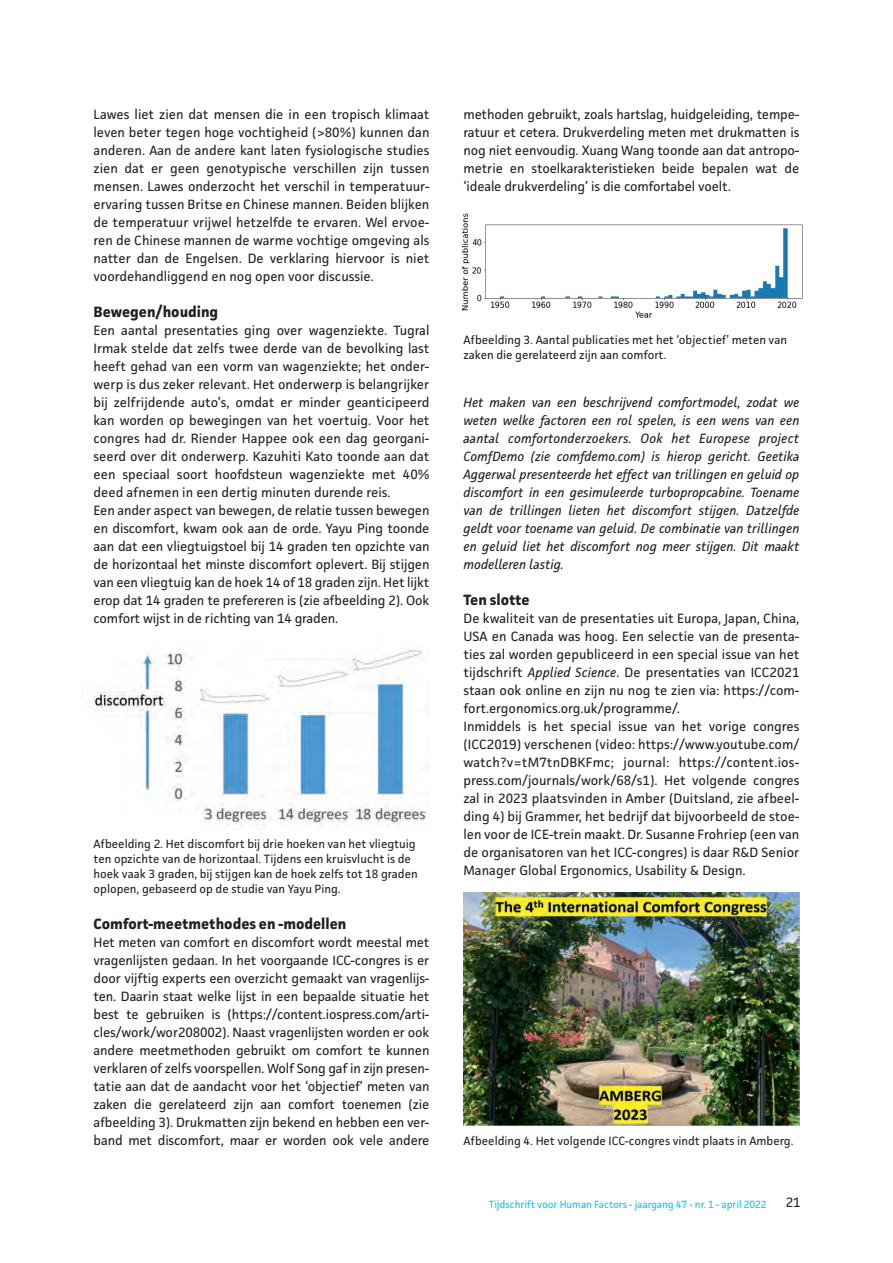
<style>
.page{position:relative;width:893px;height:1263px;background:#fff}
.page>*{position:absolute;margin:0;border:0;box-sizing:border-box;transform-origin:0 0}
.kop1_TvE{font:700 15px "Facit";color:#231f20}
.basistekst_TvE{font:13.5px/18px "Facit";color:#231f20;text-align:justify}
.basistekst_TvE-2{font:italic 13.5px/18px "Facit";color:#231f20;text-align:justify}
.bijschrift-onder_TvE{font:12px/15px "Facit";color:#231f20}
.t1{font:10.5px "Facit";letter-spacing:-.01em;color:#15c0f2}
.s1{font-style:italic}
</style>
<div class="page">
<img style="left:89px;top:648px;width:340px;height:178px">
<img style="left:462px;top:213px;width:341px;height:105px">
<img style="left:463px;top:893px;width:336px;height:232px">
<p class="basistekst_TvE" style="left:94px;top:105px;width:337px">Lawes liet zien dat mensen die in een tropisch klimaat leven beter tegen hoge vochtigheid (&gt;80%) kunnen dan anderen. Aan de andere kant laten fysiologische studies zien dat er geen genotypische verschillen zijn tussen mensen. Lawes onderzocht het verschil in temperatuur&shy;ervaring tussen Britse en Chinese mannen. Beiden blijken de temperatuur vrijwel hetzelfde te ervaren. Wel ervoe&shy;ren de Chinese mannen de warme vochtige omgeving als natter dan de Engelsen. De verklaring hiervoor is niet voordehandliggend en nog open voor discussie.</p>
<p class="kop1_TvE" style="left:94px;top:302px;width:126px">Bewegen/houding</p>
<p class="basistekst_TvE" style="left:94px;top:321px;width:337px">Een aantal presentaties ging over wagenziekte. Tugral Irmak stelde dat zelfs twee derde van de bevolking last heeft gehad van een vorm van wagenziekte; het onder&shy;werp is dus zeker relevant. Het onderwerp is belangrijker bij zelfrijdende auto’s, omdat er minder geanticipeerd kan worden op bewegingen van het voertuig. Voor het congres had dr. Riender Happee ook een dag georgani&shy;seerd over dit onderwerp. Kazuhiti Kato toonde aan dat een speciaal soort hoofdsteun wagenziekte met 40% deed afnemen in een dertig minuten durende reis.</p>
<p class="basistekst_TvE" style="left:94px;top:501px;width:337px">Een ander aspect van bewegen, de relatie tussen bewegen en discomfort, kwam ook aan de orde. Yayu Ping toonde aan dat een vliegtuigstoel bij 14 graden ten opzichte van de horizontaal het minste discomfort oplevert. Bij stijgen van een vliegtuig kan de hoek 14 of 18 graden zijn. Het lijkt erop dat 14 graden te prefereren is (zie afbeelding 2). Ook comfort wijst in de richting van 14 graden.</p>
<p class="bijschrift-onder_TvE" style="left:94px;top:836px;width:326px">Afbeelding 2. Het discomfort bij drie hoeken van het vliegtuig ten opzichte van de horizontaal. Tijdens een kruisvlucht is de hoek vaak 3 graden, bij stijgen kan de hoek zelfs tot 18 graden oplopen, gebaseerd op de studie van Yayu Ping.</p>
<p class="kop1_TvE" style="left:94px;top:914px;width:254px">Comfort-meetmethodes en -modellen</p>
<p class="basistekst_TvE" style="left:94px;top:933px;width:337px">Het meten van comfort en discomfort wordt meestal met vragenlijsten gedaan. In het voorgaande ICC-congres is er door vijftig experts een overzicht gemaakt van vragenlijs&shy;ten. Daarin staat welke lijst in een bepaalde situatie het best te gebruiken is (https://content.iospress.com/arti&shy;cles/work/wor208002). Naast vragenlijsten worden er ook andere meetmethoden gebruikt om comfort te kunnen verklaren of zelfs voorspellen. Wolf Song gaf in zijn presen&shy;tatie aan dat de aandacht voor het ‘objectief’ meten van zaken die gerelateerd zijn aan comfort toenemen (zie afbeelding 3). Drukmatten zijn bekend en hebben een ver&shy;band met discomfort, maar er worden ook vele andere</p>
<p class="basistekst_TvE" style="left:463px;top:105px;width:337px">methoden gebruikt, zoals hartslag, huidgeleiding, tempe&shy;ratuur et cetera. Drukverdeling meten met drukmatten is nog niet eenvoudig. Xuang Wang toonde aan dat antropo&shy;metrie en stoelkarakteristieken beide bepalen wat de ‘ideale drukverdeling’ is die comfortabel voelt.</p>
<p class="bijschrift-onder_TvE" style="left:463px;top:332px;width:325px">Afbeelding 3. Aantal publicaties met het ‘objectief’ meten van zaken die gerelateerd zijn aan comfort.</p>
<p class="basistekst_TvE-2" style="left:463px;top:393px;width:337px">Het maken van een beschrijvend comfortmodel, zodat we weten welke factoren een rol spelen, is een wens van een aantal comfortonderzoekers. Ook het Europese project ComfDemo (zie comfdemo.com) is hierop gericht. Geetika Aggerwal presenteerde het effect van trillingen en geluid op discomfort in een gesimuleerde turbopropcabine. Toename van de trillingen lieten het discomfort stijgen. Datzelfde geldt voor toename van geluid. De combinatie van trillingen en geluid liet het discomfort nog meer stijgen. Dit maakt modelleren lastig.</p>
<p class="kop1_TvE" style="left:463px;top:590px;width:68px">Ten slotte</p>
<p class="basistekst_TvE" style="left:463px;top:609px;width:337px">De kwaliteit van de presentaties uit Europa, Japan, China, USA en Canada was hoog. Een selectie van de presenta&shy;ties zal worden gepubliceerd in een special issue van het tijdschrift <span class="s1">Applied Science</span>. De presentaties van ICC2021 staan ook online en zijn nu nog te zien via: https://com&shy;fort.ergonomics.org.uk/programme/.</p>
<p class="basistekst_TvE" style="left:463px;top:717px;width:337px">Inmiddels is het special issue van het vorige congres (ICC2019) verschenen (video: https://www.youtube.com/ watch?v=tM7tnDBKFmc; journal: https://content.ios&shy;press.com/journals/work/68/s1). Het volgende congres zal in 2023 plaatsvinden in Amber (Duitsland, zie afbeel&shy;ding 4) bij Grammer, het bedrijf dat bijvoorbeeld de stoe&shy;len voor de ICE-trein maakt. Dr. Susanne Frohriep (een van de organisatoren van het ICC-congres) is daar R&amp;D Senior Manager Global Ergonomics, Usability &amp; Design.</p>
<p class="bijschrift-onder_TvE" style="left:463px;top:1133px;width:332px">Afbeelding 4. Het volgende ICC-congres vindt plaats in Amberg.</p>
<p class="t1" style="left:489px;top:1197px;width:279px">Tijdschrift voor Human Factors - jaargang 47 - nr. 1 - april 2022</p>
<p class="basistekst_TvE" style="left:786px;top:1193px;width:16px">21</p>
</div>
